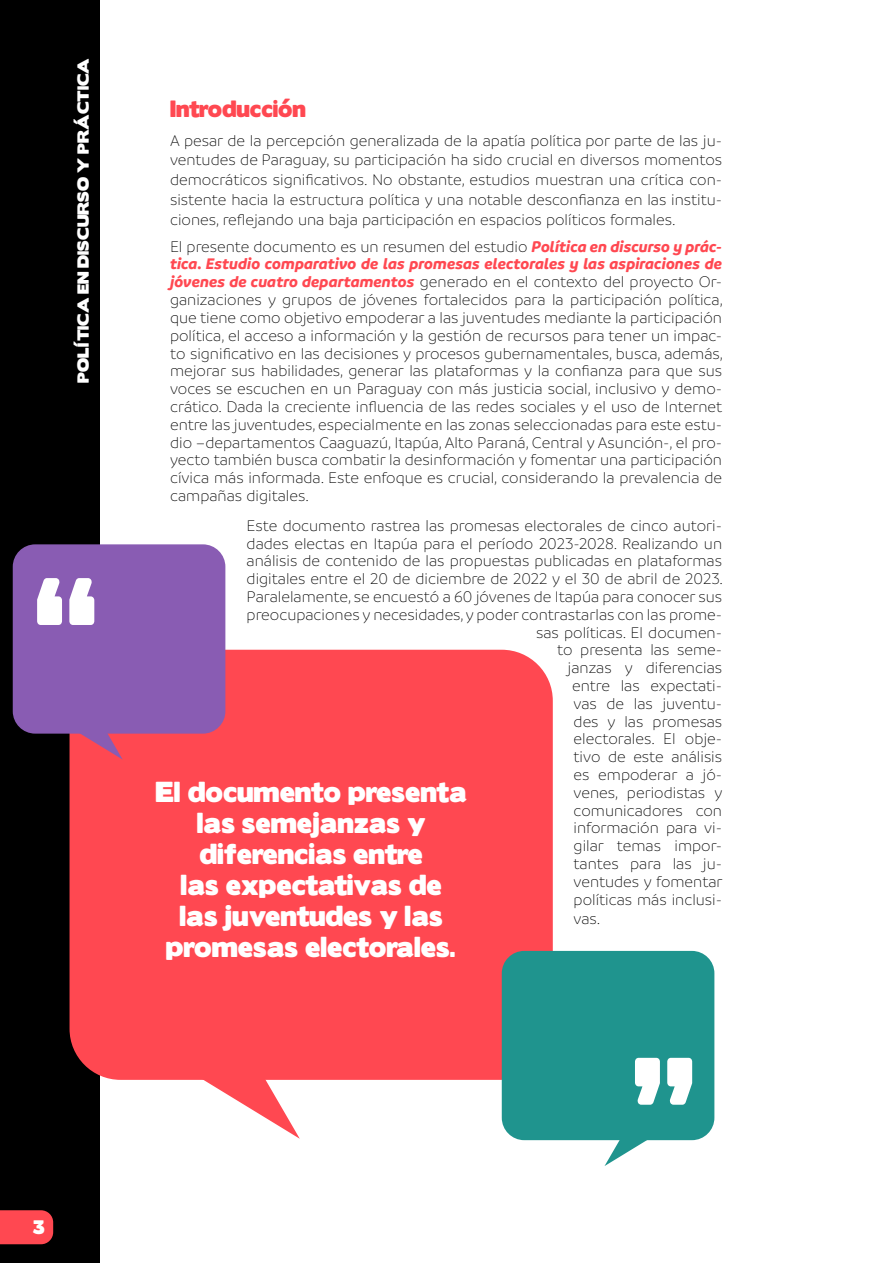
<style>
.page{position:relative;width:893px;height:1263px;background:#fff}
.page>*{position:absolute;margin:0;border:0;box-sizing:border-box;transform-origin:0 0}
.t1{font:146.55px "Boris Black Bloxx";color:#fff}
.t2{font:25.8px/31px "Boris Black Bloxx";color:#fff;text-align:center}
.t3{font:21px "Boris Black Bloxx";color:#ff4851}
.t4{font:17.4px "Boris Black Bloxx";color:#fff}
.t5{font:300 16.5px/17.9px "Branding SF";color:#000;text-align:justify}
.t6{font:14.4px "Boris Black Bloxx";color:#fff}
.s1{font-weight:700;font-style:italic;color:#ff4851}
</style>
<div class="page">
<div style="left:0;top:0;width:100px;height:1263px;background:#000"></div>
<div style="left:70px;top:650px;width:483px;height:430px;background:#ff4851;border-radius:51px"></div>
<svg style="left:185px;top:1079px;width:115px;height:60px"></svg>
<div style="left:502px;top:951px;width:212px;height:189px;background:#1f948e;border-radius:22px"></div>
<svg style="left:604px;top:1140px;width:51px;height:26px"></svg>
<div style="left:13px;top:544px;width:212px;height:190px;background:#895cb3;border-radius:22px"></div>
<svg style="left:72px;top:733px;width:51px;height:26px"></svg>
<div style="left:0;top:1210px;width:53px;height:34px;background:#ff4851"></div>
<p class="t6" style="left:72px;top:383px;width:326px;rotate:-90deg">POLÍTICA EN DISCURSO Y PRÁCTICA</p>
<h1 class="t1" style="left:34px;top:528px;width:65px">“</h1>
<p class="t4" style="left:33px;top:1214px;width:13px">3</p>
<p class="t3" style="left:170px;top:93px;width:137px">Introducción</p>
<p class="t5" style="left:170px;top:131px;width:554px;line-height:19.8px">A pesar de la percepción generalizada de la apatía política por parte de las ju&shy;ventudes de Paraguay, su participación ha sido crucial en diversos momentos democráticos significativos. No obstante, estudios muestran una crítica con&shy;sistente hacia la estructura política y una notable desconfianza en las institu&shy;ciones, reflejando una baja participación en espacios políticos formales.</p>
<p class="t5" style="left:170px;top:238px;width:554px">El presente documento es un resumen del estudio <span class="s1">Política en discurso y prác&shy;tica. Estudio comparativo de las promesas electorales y las aspiraciones de jóvenes de cuatro departamentos</span> generado en el contexto del proyecto Or&shy;ganizaciones y grupos de jóvenes fortalecidos para la participación política, que tiene como objetivo empoderar a las juventudes mediante la participación política, el acceso a información y la gestión de recursos para tener un impac&shy;to significativo en las decisiones y procesos gubernamentales, busca, además, mejorar sus habilidades, generar las plataformas y la confianza para que sus voces se escuchen en un Paraguay con más justicia social, inclusivo y demo&shy;crático. Dada la creciente influencia de las redes sociales y el uso de Internet entre las juventudes, especialmente en las zonas seleccionadas para este estu&shy;dio –departamentos Caaguazú, Itapúa, Alto Paraná, Central y Asunción-, el pro&shy;yecto también busca combatir la desinformación y fomentar una participación cívica más informada. Este enfoque es crucial, considerando la prevalencia de campañas digitales.</p>
<p class="t5" style="left:247px;top:517px;width:478px;text-align:right">Este documento rastrea las promesas electorales de cinco autori&shy;dades electas en Itapúa para el período 2023-2028. Realizando un análisis de contenido de las propuestas publicadas en plataformas digitales entre el 20 de diciembre de 2022 y el 30 de abril de 2023.<br>Paralelamente, se encuestó a 60 jóvenes de Itapúa para conocer sus preocupaciones y necesidades, y poder contrastarlas con las prome&shy;sas políticas. El documen-<br>to presenta las seme-<br>janzas y diferencias<br>entre las expectati-<br>vas de las juventu-<br>des y las promesas<br>electorales. El obje-<br>tivo de este análisis<br>es empoderar a jó-<br>venes, periodistas y<br>comunicadores con<br>información para vi-<br>gilar temas impor-<br>tantes para las ju-<br>ventudes y fomentar<br>políticas más inclusi-</p>
<p class="t5" style="left:574px;top:910px;width:28px">vas.</p>
<h2 class="t2" style="left:156px;top:777px;width:313px">El documento presenta las semejanzas y diferencias entre<br>las expectativas de<br>las juventudes y las promesas electorales.</h2>
<h1 class="t1" style="left:695px;top:1155px;width:65px;rotate:-180deg">“</h1>
</div>
